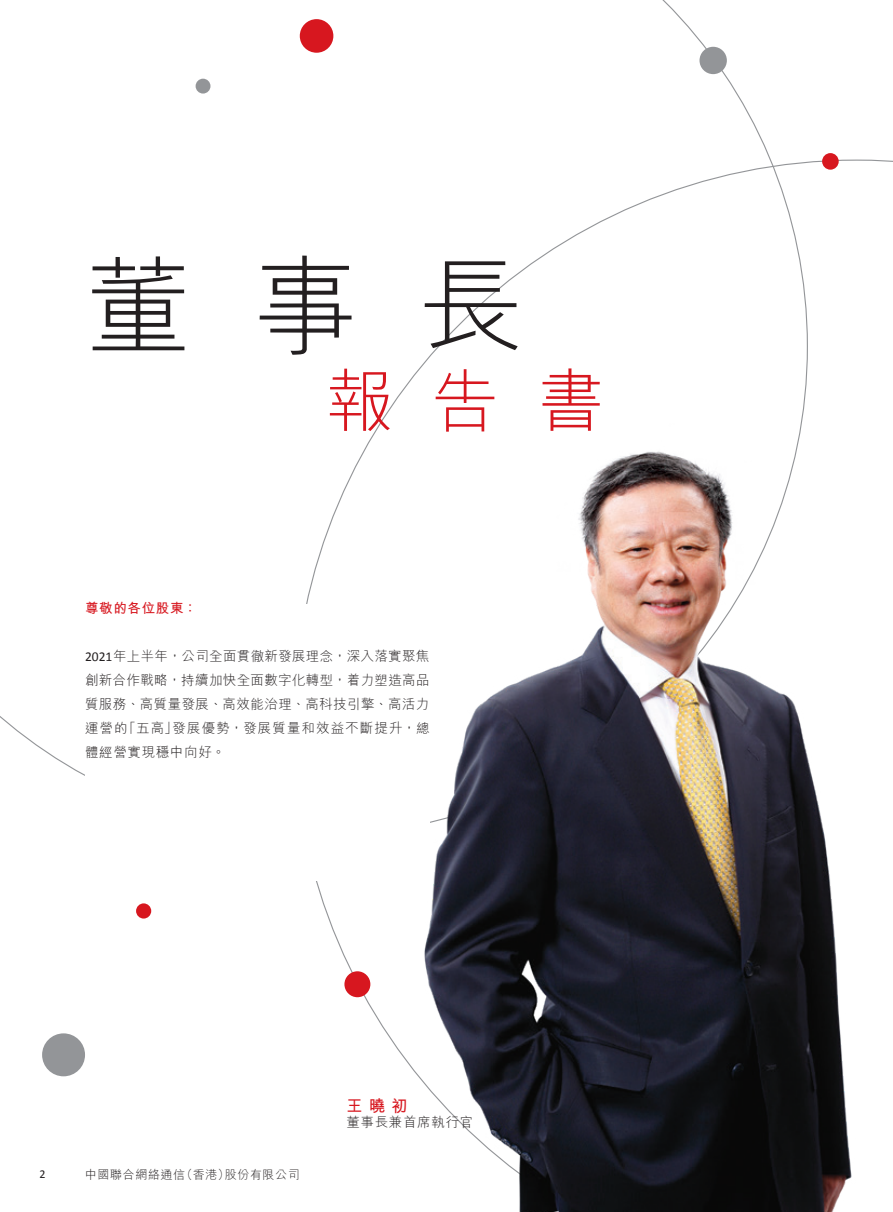
<style>
.page{position:relative;width:893px;height:1212px;background:#fff}
.page>*{position:absolute;margin:0;border:0;box-sizing:border-box;transform-origin:0 0}
.t1{font:300 107.1px "M Hei HK";color:#231f20}
.t2{font:300 68.25px "M Hei HK";color:#d7171f}
.t3{font:700 16.5px "M Hei HK";color:#d7171f}
._01_Body_Text{font:300 13.5px/24px "M Hei HK";letter-spacing:.05em;color:#231f20;text-align:justify}
._04___H2{font:700 13.5px "M Hei HK";letter-spacing:.05em;color:#d7171f}
.t4{font:300 12px "M Hei HK";letter-spacing:.05em;color:#231f20}
.t5{font:12px "Calibri";color:#231f20}
.s1{font-family:"Calibri";font-weight:400}
</style>
<div class="page">
<div style="left:699px;top:47px;width:28px;height:27px;background:#939598;border-radius:50%"></div>
<div style="left:136px;top:903px;width:15px;height:15px;background:#d7171f;border-radius:50%"></div>
<div style="left:344px;top:971px;width:26px;height:26px;background:#d7171f;border-radius:50%"></div>
<div style="left:822px;top:153px;width:17px;height:17px;background:#d7171f;border-radius:50%"></div>
<div style="left:42px;top:1033px;width:43px;height:43px;background:#939598;border-radius:50%"></div>
<div style="left:196px;top:79px;width:14px;height:15px;background:#939598;border-radius:50%"></div>
<div style="left:300px;top:19px;width:33px;height:34px;background:#d7171f;border-radius:50%"></div>
<img style="left:373px;top:390px;width:479px;height:822px">
<div style="left:85px;top:604px;width:344px;height:276px;background:#fff"></div>
<h1 class="t1" style="left:85px;top:232px;width:441px">董事長</h1>
<h2 class="t2" style="left:325px;top:354px;width:281px">報告書</h2>
<p class="_04___H2" style="left:85px;top:598px;width:114px">尊敬的各位股東：</p>
<p class="_01_Body_Text" style="left:85px;top:643px;width:346px"><span class="s1">2021</span>年上半年，公司全面貫徹新發展理念，深入落實聚焦創新合作戰略，持續加快全面數字化轉型，着力塑造高品質服務、高質量發展、高效能治理、高科技引擎、高活力運營的「五高」發展優勢，發展質量和效益不斷提升，總體經營實現穩中向好。</p>
<p class="t5" style="left:39px;top:1167px;width:8px">2</p>
<p class="t4" style="left:85px;top:1166px;width:216px">中國聯合網絡通信（香港）股份有限公司</p>
<p class="t3" style="left:346px;top:1094px;width:63px">王曉初</p>
<p class="_01_Body_Text" style="left:346px;top:1110px;width:128px">董事長兼首席執行官</p>
</div>
